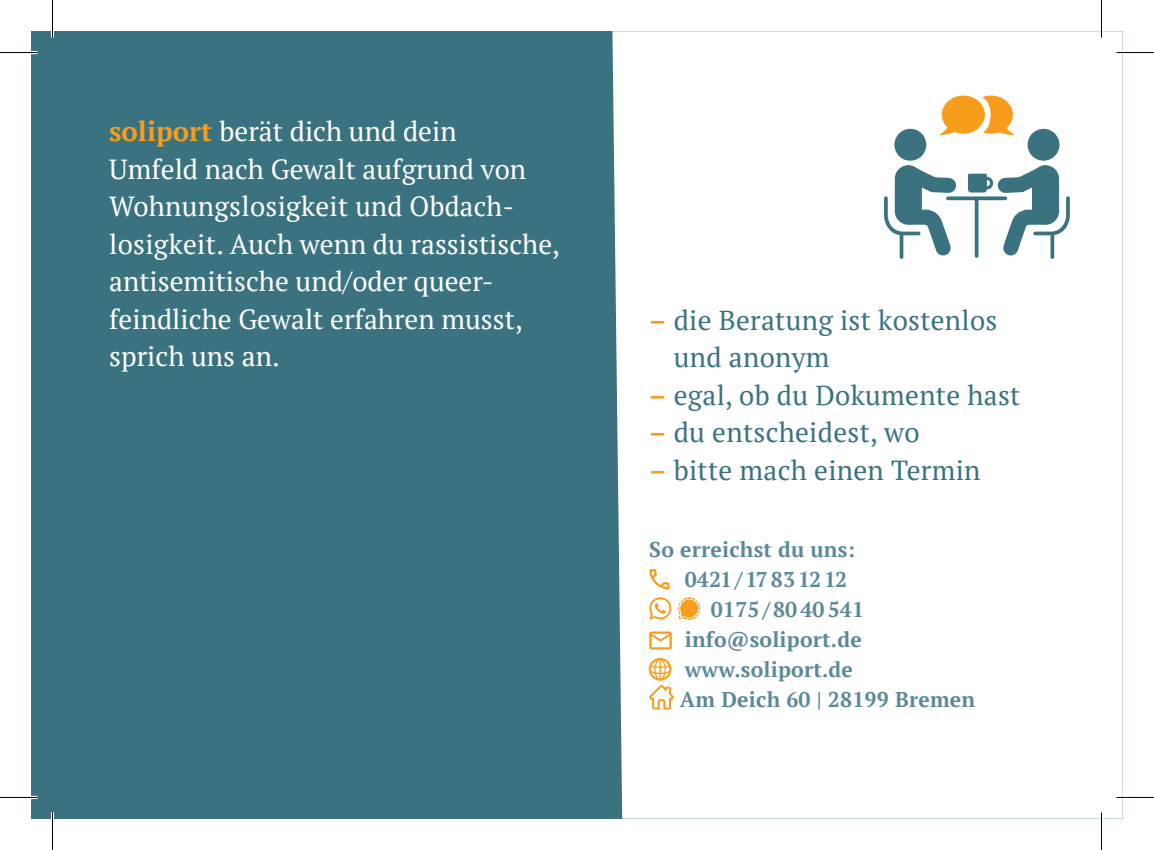
<style>
.page{position:relative;width:1154px;height:850px;background:#fff}
.page>*{position:absolute;margin:0;border:0;box-sizing:border-box;transform-origin:0 0}
.t1{font:27.5px/37.5px "PT Serif";color:#fff}
.t2{font:27.5px/37.5px "PT Serif";letter-spacing:.01em;color:#3a737f}
.t3{font:700 21.25px "PT Serif";letter-spacing:.01em;color:#5b8a96}
.t4{font:700 21.25px "PT Serif";letter-spacing:-.05em;color:#5b8a96}
.s1{font-weight:700;color:#f89c1c}
.s2{font-family:"Modern Pictograms Pro";font-weight:400;font-size:35px;color:#f89c1c}
</style>
<div class="page">
<div style="left:31px;top:31px;width:581px;height:787px;background:#3a737f"></div>
<svg style="left:612px;top:31px;width:511px;height:787px"></svg>
<svg style="left:649px;top:569px;width:20px;height:20px"></svg>
<svg style="left:648px;top:595px;width:52px;height:24px"></svg>
<svg style="left:649px;top:631px;width:23px;height:18px"></svg>
<svg style="left:648px;top:683px;width:27px;height:27px"></svg>
<div style="left:894px;top:129px;width:32px;height:32px;background:#3a737f;border-radius:50%"></div>
<div style="left:1027px;top:129px;width:32px;height:32px;background:#3a737f;border-radius:50%"></div>
<div style="left:942px;top:95px;width:43px;height:39px;background:#f89c1c;border-radius:50%"></div>
<svg style="left:939px;top:117px;width:20px;height:18px"></svg>
<svg style="left:982px;top:95px;width:33px;height:40px"></svg>
<svg style="left:882px;top:153px;width:190px;height:110px"></svg>
<hr style="left:0;top:51px;width:38px;height:3px;background:#fff">
<hr style="left:1116px;top:51px;width:38px;height:3px;background:#fff">
<hr style="left:0;top:795px;width:38px;height:3px;background:#fff">
<hr style="left:1116px;top:795px;width:38px;height:3px;background:#fff">
<hr style="left:51px;top:0;width:3px;height:38px;background:#fff">
<hr style="left:51px;top:812px;width:3px;height:37px;background:#fff">
<hr style="left:1100px;top:0;width:3px;height:38px;background:#fff">
<hr style="left:1100px;top:812px;width:3px;height:37px;background:#fff">
<hr style="left:0;top:52px;width:38px;height:1px;background:#000">
<hr style="left:1116px;top:52px;width:38px;height:1px;background:#000">
<hr style="left:0;top:796px;width:38px;height:1px;background:#000">
<hr style="left:1116px;top:796px;width:38px;height:1px;background:#000">
<hr style="left:52px;top:0;width:1px;height:38px;background:#000">
<hr style="left:52px;top:812px;width:1px;height:37px;background:#000">
<hr style="left:1101px;top:0;width:1px;height:38px;background:#000">
<hr style="left:1101px;top:812px;width:1px;height:37px;background:#000">
<p class="t1" style="left:109px;top:112px;width:452px"><span class="s1">soliport</span> berät dich und dein<br>Umfeld nach Gewalt aufgrund von<br>Wohnungslosigkeit und Obdach&shy;losigkeit. Auch wenn du rassistische, antisemitische und/oder queer&shy;feindliche Gewalt erfahren musst, sprich uns an.</p>
<p class="t2" style="left:674px;top:301px;width:325px;text-indent:-24px"><span class="s1">–</span> die Beratung ist kostenlos und anonym</p>
<p class="t2" style="left:649px;top:376px;width:373px"><span class="s1">–</span> egal, ob du Dokumente hast</p>
<p class="t2" style="left:649px;top:413px;width:272px"><span class="s1">–</span> du entscheidest, wo</p>
<p class="t2" style="left:649px;top:451px;width:333px"><span class="s1">–</span> bitte mach einen Termin</p>
<p class="t3" style="left:649px;top:535px;width:207px">So erreichst du uns:</p>
<p class="t4" style="left:685px;top:565px;width:164px">0421 / 17 83 12 12</p>
<p class="t3" style="left:711px;top:595px;width:155px">0175 / 80 40 541</p>
<p class="t3" style="left:685px;top:625px;width:179px">info@soliport.de</p>
<p class="t3" style="left:647px;top:655px;width:208px"><span class="s2">w</span> www.soliport.de</p>
<p class="t3" style="left:680px;top:685px;width:297px">Am Deich 60 | 28199 Bremen</p>
</div>
